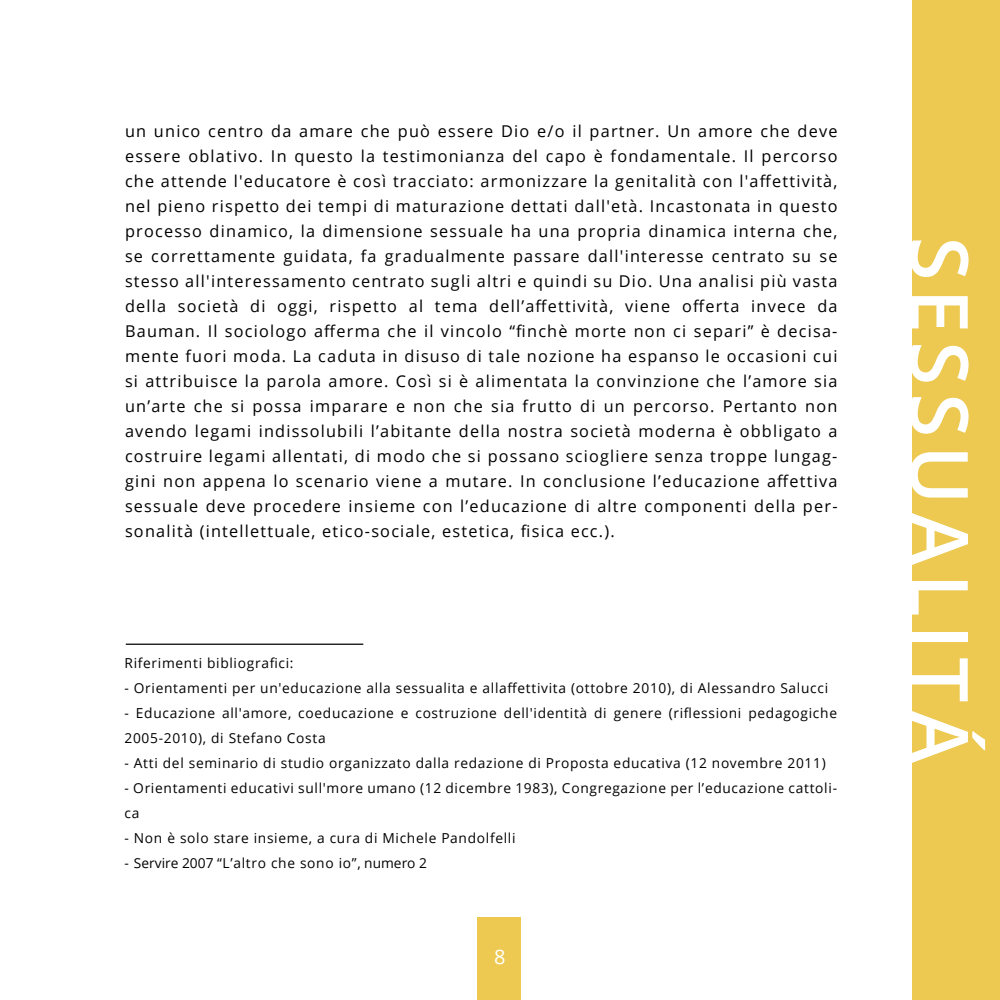
<style>
.page{position:relative;width:1000px;height:1000px;background:#fff}
.page>*{position:absolute;margin:0;border:0;box-sizing:border-box;transform-origin:0 0}
.t1{font:600 80px "Open Sans";letter-spacing:.1em;color:#fff}
.t2{font:20px "Open Sans";color:#fff}
.t3{font:16.25px/25px "Open Sans";letter-spacing:.075em;color:#000;text-align:justify}
.t4{font:13.75px/25px "Open Sans";letter-spacing:.05em;color:#000}
.t5{font:13.75px "Open Sans";color:#000}
</style>
<div class="page">
<div style="left:912px;top:0;width:88px;height:1000px;background:#edc951"></div>
<div style="left:477px;top:917px;width:44px;height:83px;background:#edc951"></div>
<hr style="left:126px;top:644px;width:237px;height:1px;background:#000">
<p class="t3" style="left:125px;top:119px;width:714px">un unico centro da amare che può essere Dio e/o il partner. Un amore che deve essere oblativo. In questo la testimonianza del capo è fondamentale. Il percorso che attende l'educatore è così tracciato: armonizzare la genitalità con l'affettività, nel pieno rispetto dei tempi di maturazione dettati dall'età. Incastonata in questo processo dinamico, la dimensione sessuale ha una propria dinamica interna che, se correttamente guidata, fa gradualmente passare dall'interesse centrato su se stesso all'interessamento centrato sugli altri e quindi su Dio. Una analisi più vasta della società di oggi, rispetto al tema dell’affettività, viene offerta invece da Bauman. Il sociologo afferma che il vincolo “finchè morte non ci separi” è decisa&shy;mente fuori moda. La caduta in disuso di tale nozione ha espanso le occasioni cui si attribuisce la parola amore. Così si è alimentata la convinzione che l’amore sia un’arte che si possa imparare e non che sia frutto di un percorso. Pertanto non avendo legami indissolubili l’abitante della nostra società moderna è obbligato a costruire legami allentati, di modo che si possano sciogliere senza troppe lungag&shy;gini non appena lo scenario viene a mutare. In conclusione l’educazione affettiva sessuale deve procedere insieme con l’educazione di altre componenti della per&shy;sonalità (intellettuale, etico-sociale, estetica, fisica ecc.).</p>
<p class="t4" style="left:125px;top:650px;width:171px">Riferimenti bibliografici:</p>
<p class="t4" style="left:125px;top:675px;width:705px">- Orientamenti per un'educazione alla sessualita e allaffettivita (ottobre 2010), di Alessandro Salucci</p>
<p class="t4" style="left:125px;top:700px;width:714px">- Educazione all'amore, coeducazione e costruzione dell'identità di genere (riflessioni pedagogiche<br>2005-2010), di Stefano Costa</p>
<p class="t4" style="left:125px;top:750px;width:703px">- Atti del seminario di studio organizzato dalla redazione di Proposta educativa (12 novembre 2011)</p>
<p class="t4" style="left:125px;top:775px;width:714px">- Orientamenti educativi sull'more umano (12 dicembre 1983), Congregazione per l’educazione cattoli&shy;ca</p>
<p class="t4" style="left:125px;top:825px;width:393px">- Non è solo stare insieme, a cura di Michele Pandolfelli</p>
<p class="t5" style="left:125px;top:853px;width:304px">- Servire 2007 “L’altro che sono io”, numero 2</p>
<p class="t2" style="left:494px;top:943px;width:13px">8</p>
<h1 class="t1" style="left:996px;top:237px;width:528px;rotate:90deg">SESSUALITÁ</h1>
</div>
